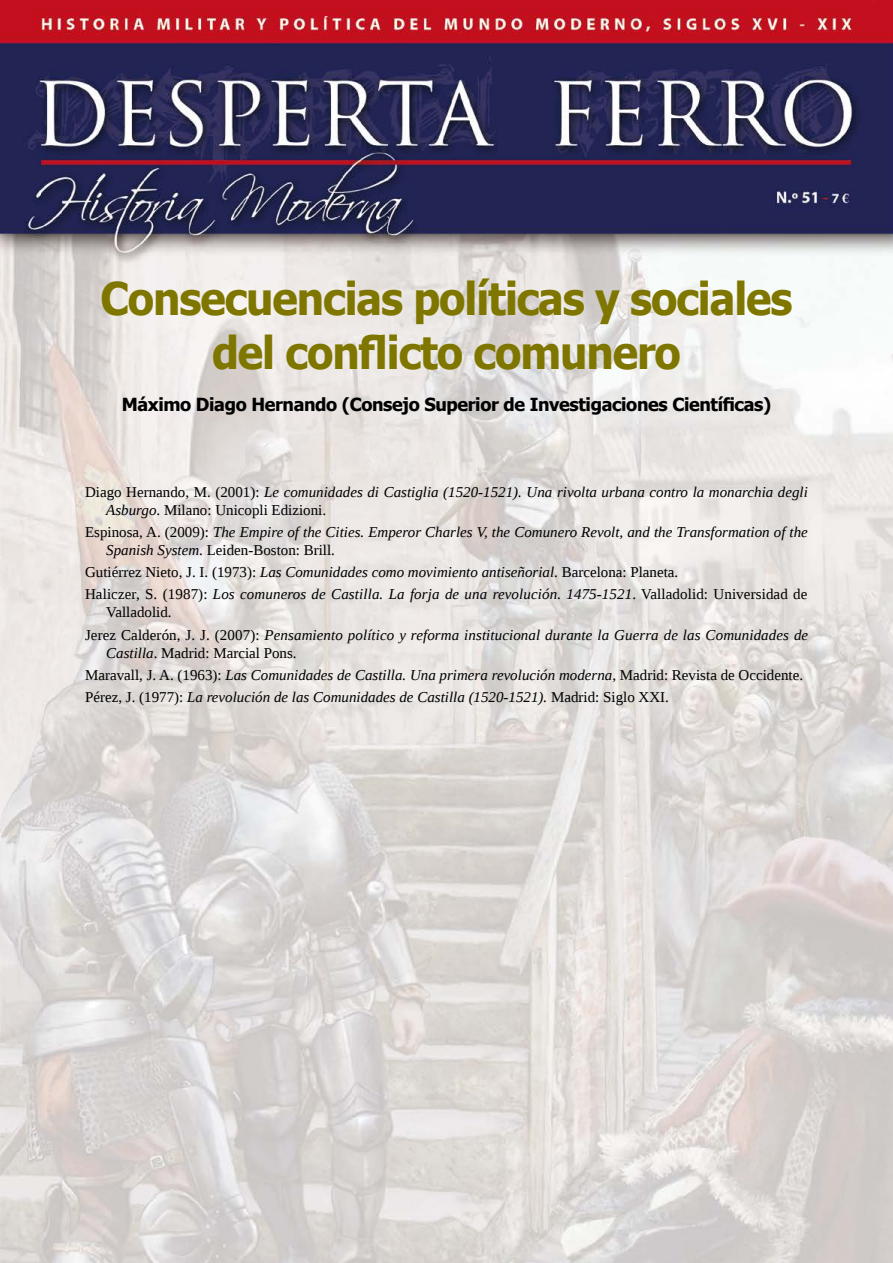
<style>
.page{position:relative;width:893px;height:1263px;background:#fff}
.page>*{position:absolute;margin:0;border:0;box-sizing:border-box;transform-origin:0 0}
.t1{font:700 45px/54px "Tahoma";letter-spacing:-.025em;color:#7f7600;text-align:center;scale:.95 1}
.t2{font:700 18px "Tahoma";letter-spacing:-.02em;color:#000}
.t3{font:italic 15px/22.2px "Liberation Serif";color:#000}
.s1{font-style:normal}
</style>
<div class="page">
<img style="left:0;top:0;width:893px;height:1263px">
<h1 class="t1" style="left:101px;top:274px;width:730px">Consecuencias políticas y sociales del conflicto comunero</h1>
<p class="t2" style="left:122px;top:391px;width:651px">Máximo Diago Hernando (Consejo Superior de Investigaciones Científicas)</p>
<p class="t3" style="left:106px;top:482px;width:703px;line-height:18px;text-indent:-21px"><span class="s1">Diago Hernando, M. (2001):</span> Le comunidades di Castiglia (1520-1521). Una rivolta urbana contro la monarchia degli<br>Asburgo<span class="s1">. Milano: Unicopli Edizioni.</span></p>
<p class="t3" style="left:106px;top:523px;width:703px;line-height:18px;text-indent:-21px"><span class="s1">Espinosa, A. (2009):</span> The Empire of the Cities. Emperor Charles V, the Comunero Revolt, and the Transformation of the<br>Spanish System<span class="s1">. Leiden-Boston: Brill.</span></p>
<p class="t3" style="left:85px;top:561px;width:724px"><span class="s1">Gutiérrez Nieto, J. I. (1973):</span> Las Comunidades como movimiento antiseñorial<span class="s1">. Barcelona: Planeta.<br>Haliczer, S. (1987):</span> Los comuneros de Castilla. La forja de una revolución. 1475-1521<span class="s1">. Valladolid: Universidad de</span></p>
<p class="t3" style="left:85px;top:601px;width:725px;text-indent:21px"><span class="s1">Valladolid.<br>Jerez Calderón, J. J. (2007):</span> Pensamiento político y reforma institucional durante la Guerra de las Comunidades de</p>
<p class="t3" style="left:85px;top:641px;width:720px;text-indent:21px">Castilla<span class="s1">. Madrid: Marcial Pons.<br>Maravall, J. A. (1963):</span> Las Comunidades de Castilla. Una primera revolución moderna<span class="s1">, Madrid: Revista de Occidente.<br>Pérez, J. (1977):</span> La revolución de las Comunidades de Castilla (1520-1521). <span class="s1">Madrid: Siglo XXI.</span></p>
</div>
